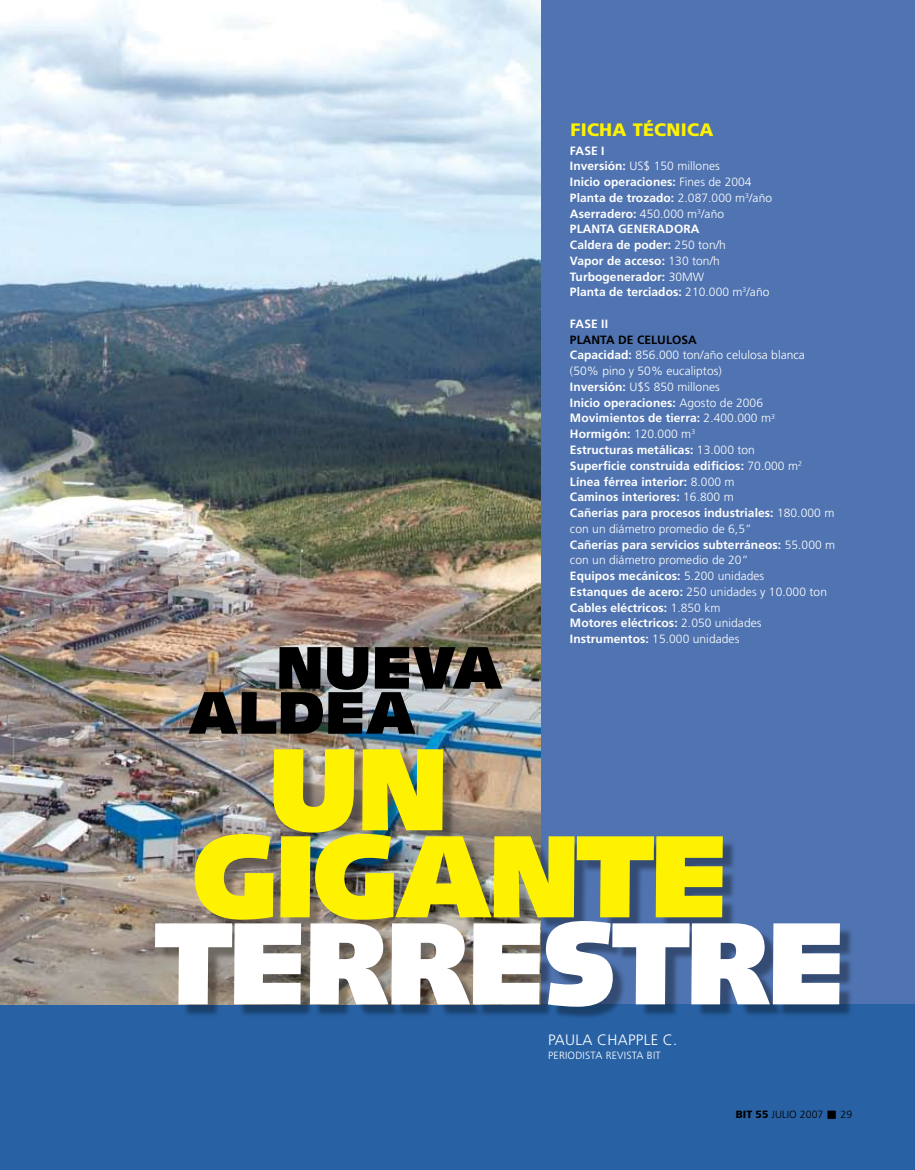
<style>
.page{position:relative;width:915px;height:1170px;background:#fff}
.page>*{position:absolute;margin:0;border:0;box-sizing:border-box;transform-origin:0 0}
.t1{font:900 117px/87px "Syntax";letter-spacing:-.025em;color:#fff200}
.t2{font:900 117px "Syntax";letter-spacing:-.025em;color:#fff}
.t3{font:900 60px/45px "Syntax";color:#000}
.t4{font:900 18px "Frutiger";letter-spacing:.015em;color:#fff200}
.t5{font:300 15px "Frutiger";letter-spacing:.02em;color:#fff}
.t6{font:700 12px/15.8px "Frutiger";letter-spacing:.005em;color:#fff}
.t7{font:300 10.5px "Frutiger";letter-spacing:.02em;color:#fff}
.t8{font:300 10.5px "Frutiger";letter-spacing:.005em;color:#000}
.s1{font-weight:300}
.s2{color:#000}
.s3{font-weight:900}
</style>
<div class="page">
<div style="left:536px;top:0;width:378px;height:1169px;background:#5074b1"></div>
<div style="left:0;top:1003px;width:914px;height:166px;background:#2862a5"></div>
<img style="left:0;top:0;width:540px;height:1004px">
<div style="left:158px;top:752px;width:695px;height:268px;background:#000;opacity:.35"></div>
<h3 class="t4" style="left:570px;top:119px;width:145px">FICHA TÉCNICA</h3>
<h2 class="t3" style="left:188px;top:645px;width:315px;text-indent:88px">NU EVA<br>ALDEA</h2>
<p class="t6" style="left:569px;top:142px;width:203px">FASE I<br>Inversión: <span class="s1">US$ 150 millones<br></span>Inicio operaciones: <span class="s1">Fines de 2004<br></span>Planta de trozado: <span class="s1">2.087.000 m</span><sup>3</sup><span class="s1">/año<br></span>Aserradero: <span class="s1">450.000 m</span><sup>3</sup><span class="s1">/año<br></span>Planta genera</p>
<p class="t6" style="left:569px;top:221px;width:201px;text-indent:95px">dora<br>Caldera de poder: <span class="s1">250 ton/h<br></span>Vapor de acceso: <span class="s1">130 ton/h<br></span>Turbogenerador: <span class="s1">30MW<br></span>Planta de terciados: <span class="s1">210.000 m</span><sup>3</sup><span class="s1">/año</span></p>
<p class="t6" style="left:569px;top:316px;width:40px">FASE II</p>
<p class="t6" style="left:569px;top:331px;width:267px"><span class="s2">Planta de ce lulosa<br></span>Capacidad: <span class="s1">856.000 ton/año celulosa blanca (50% pino y 50% eucaliptos)<br></span>Inversión: <span class="s1">U$S 850 millones<br></span>Inicio operaciones: <span class="s1">Agosto de 2006<br></span>Movimientos de tierra: <span class="s1">2.400.000 m</span><sup>3<br></sup>Hormigón: <span class="s1">120.000 m</span><sup>3<br></sup>Estructuras metálicas: <span class="s1">13.000 ton<br></span>Superficie construida edificios: <span class="s1">70.000 m</span><sup>2<br></sup>Línea férrea interior: <span class="s1">8.000 m<br></span>Caminos interiores: <span class="s1">16.800 m<br></span>Cañerías para procesos industriales: <span class="s1">180.000 m con un diámetro promedio de 6,5”<br></span>Cañerías para servicios subterráneos: <span class="s1">55.000 m con un diámetro promedio de 20”<br></span>Equipos mecánicos: <span class="s1">5.200 unidades<br></span>Estanques de acero: <span class="s1">250 unidades y 10.000 ton </span>Cables eléctricos: <span class="s1">1.850 km<br></span>Motores eléctricos: <span class="s1">2.050 unidades </span>Instrumentos: <span class="s1">15.000 unidades</span></p>
<h1 class="t1" style="left:192px;top:746px;width:537px;text-indent:76px">UN<br>GIGANTE</h1>
<h1 class="t2" style="left:154px;top:894px;width:692px">TERRESTRE</h1>
<p class="t5" style="left:548px;top:1031px;width:131px">Paula Chapple C.</p>
<p class="t7" style="left:548px;top:1048px;width:110px">Periodista Revista BiT</p>
<p class="t8" style="left:735px;top:1108px;width:118px"><span class="s3">BIT 55</span> JULIO 2007 ■ 29</p>
</div>
